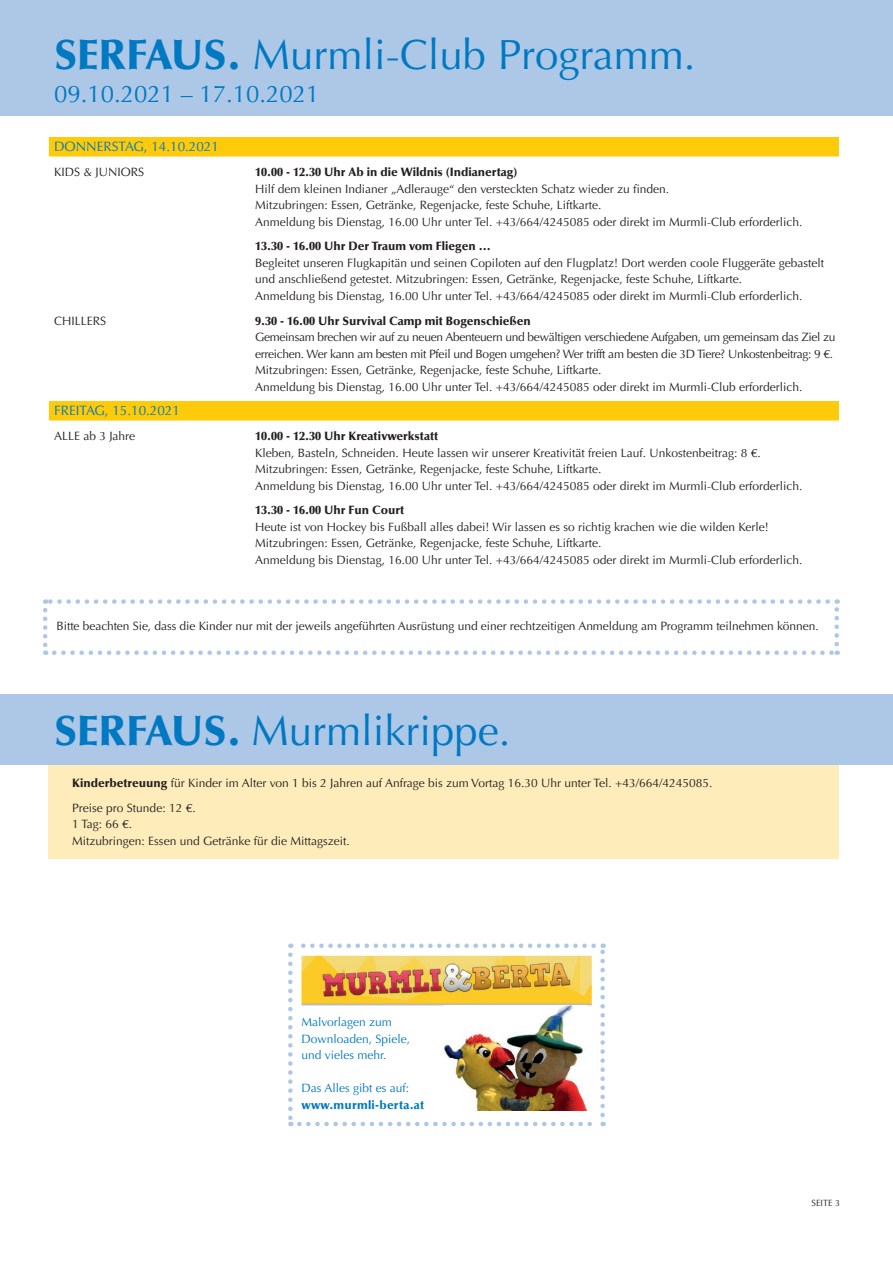
<style>
.page{position:relative;width:893px;height:1263px;background:#fff}
.page>*{position:absolute;margin:0;border:0;box-sizing:border-box;transform-origin:0 0}
.t1{font:42px "Optima LT";color:#0079c2}
.t2{font:24px "Optima LT";color:#0079c2}
.t3{font:13.5px "Optima LT";color:#0079c2}
.t4{font:12px/16.5px "Optima LT";color:#231f20}
.t5{font:12px/16.5px "Optima LT";letter-spacing:-.025em;color:#231f20}
.t6{font:900 12px "Optima LT";color:#231f20}
.t7{font:12px/16.5px "Optima LT";color:#0079c2}
.t8{font:900 12px "Optima LT";letter-spacing:.02em;color:#0079c2}
.t9{font:9px "Optima LT";color:#231f20}
.s1{font-weight:900}
</style>
<div class="page">
<div style="left:49px;top:765px;width:790px;height:94px;background:#feedbb"></div>
<div style="left:0;top:695px;width:893px;height:70px;background:#adc7e7"></div>
<div style="left:0;top:0;width:893px;height:115px;background:#adc7e7"></div>
<svg style="left:288px;top:955px;width:5px;height:171px"></svg>
<svg style="left:299px;top:1122px;width:305px;height:4px"></svg>
<svg style="left:600px;top:943px;width:5px;height:172px"></svg>
<svg style="left:290px;top:943px;width:304px;height:5px"></svg>
<img style="left:301px;top:956px;width:291px;height:50px">
<img style="left:444px;top:1006px;width:142px;height:105px">
<svg style="left:43px;top:610px;width:4px;height:45px"></svg>
<svg style="left:54px;top:650px;width:784px;height:5px"></svg>
<svg style="left:834px;top:599px;width:5px;height:45px"></svg>
<svg style="left:45px;top:599px;width:783px;height:5px"></svg>
<div style="left:49px;top:137px;width:790px;height:19px;background:#feca0a"></div>
<div style="left:49px;top:401px;width:790px;height:19px;background:#feca0a"></div>
<h1 class="t1" style="left:54px;top:30px;width:643px"><span class="s1">SERFAUS.</span> Murmli-Club Programm.</h1>
<h2 class="t2" style="left:54px;top:80px;width:267px">09.10.2021 – 17.10.2021</h2>
<p class="t3" style="left:54px;top:139px;width:166px">DONNERSTAG, 14.10.2021</p>
<p class="t4" style="left:54px;top:164px;width:92px">KIDS &amp; JUNIORS</p>
<p class="t6" style="left:255px;top:165px;width:264px">10.00 - 12.30 Uhr Ab in die Wildnis (Indianertag)</p>
<p class="t4" style="left:255px;top:181px;width:549px">Hilf dem kleinen Indianer „Adlerauge“ den versteckten Schatz wieder zu finden.<br>Mitzubringen: Essen, Getränke, Regenjacke, feste Schuhe, Liftkarte.<br>Anmeldung bis Dienstag, 16.00 Uhr unter Tel. +43/664/4245085 oder direkt im Murmli-Club erforderlich.</p>
<p class="t6" style="left:255px;top:239px;width:237px">13.30 - 16.00 Uhr Der Traum vom Fliegen …</p>
<p class="t4" style="left:255px;top:255px;width:570px">Begleitet unseren Flugkapitän und seinen Copiloten auf den Flugplatz! Dort werden coole Fluggeräte gebastelt und anschließend getestet. Mitzubringen: Essen, Getränke, Regenjacke, feste Schuhe, Liftkarte.<br>Anmeldung bis Dienstag, 16.00 Uhr unter Tel. +43/664/4245085 oder direkt im Murmli-Club erforderlich.</p>
<p class="t4" style="left:54px;top:313px;width:54px">CHILLERS</p>
<p class="t6" style="left:255px;top:314px;width:277px">9.30 - 16.00 Uhr Survival Camp mit Bogenschießen</p>
<p class="t5" style="left:255px;top:329px;width:582px">Gemeinsam brechen wir auf zu neuen Abenteuern und bewältigen verschiedene Aufgaben, um gemeinsam das Ziel zu erreichen. Wer kann am besten mit Pfeil und Bogen umgehen? Wer trifft am besten die 3D Tiere? Unkostenbeitrag: 9 €.<br>Mitzubringen: Essen, Getränke, Regenjacke, feste Schuhe, Liftkarte.<br>Anmeldung bis Dienstag, 16.00 Uhr unter Tel. +43/664/4245085 oder direkt im Murmli-Club erforderlich.</p>
<p class="t3" style="left:54px;top:403px;width:127px">FREITAG, 15.10.2021</p>
<p class="t4" style="left:54px;top:428px;width:83px">ALLE ab 3 Jahre</p>
<p class="t6" style="left:255px;top:429px;width:185px">10.00 - 12.30 Uhr Kreativwerkstatt</p>
<p class="t4" style="left:255px;top:445px;width:549px">Kleben, Basteln, Schneiden. Heute lassen wir unserer Kreativität freien Lauf. Unkostenbeitrag: 8 €.<br>Mitzubringen: Essen, Getränke, Regenjacke, feste Schuhe, Liftkarte.<br>Anmeldung bis Dienstag, 16.00 Uhr unter Tel. +43/664/4245085 oder direkt im Murmli-Club erforderlich.</p>
<p class="t6" style="left:255px;top:503px;width:151px">13.30 - 16.00 Uhr Fun Court</p>
<p class="t4" style="left:255px;top:519px;width:549px">Heute ist von Hockey bis Fußball alles dabei! Wir lassen es so richtig krachen wie die wilden Kerle!<br>Mitzubringen: Essen, Getränke, Regenjacke, feste Schuhe, Liftkarte.<br>Anmeldung bis Dienstag, 16.00 Uhr unter Tel. +43/664/4245085 oder direkt im Murmli-Club erforderlich.</p>
<p class="t4" style="left:57px;top:618px;width:764px">Bitte beachten Sie, dass die Kinder nur mit der jeweils angeführten Ausrüstung und einer rechtzeitigen Anmeldung am Programm teilnehmen können.</p>
<h1 class="t1" style="left:54px;top:707px;width:458px"><span class="s1">SERFAUS.</span> Murmlikrippe.</h1>
<p class="t4" style="left:72px;top:770px;width:642px;line-height:24.8px"><span class="s1">Kinderbetreuung</span> für Kinder im Alter von 1 bis 2 Jahren auf Anfrage bis zum Vortag 16.30 Uhr unter Tel. +43/664/4245085.<br>Preise pro Stunde: 12 €.</p>
<p class="t4" style="left:72px;top:816px;width:279px">1 Tag: 66 €.<br>Mitzubringen: Essen und Getränke für die Mittagszeit.</p>
<p class="t7" style="left:301px;top:1014px;width:110px">Malvorlagen zum<br>Downloaden, Spiele, und vieles mehr.</p>
<p class="t7" style="left:301px;top:1080px;width:109px">Das Alles gibt es auf:</p>
<p class="t8" style="left:301px;top:1097px;width:124px">www.murmli-berta.at</p>
<p class="t9" style="left:811px;top:1198px;width:30px">SEITE 3</p>
</div>
